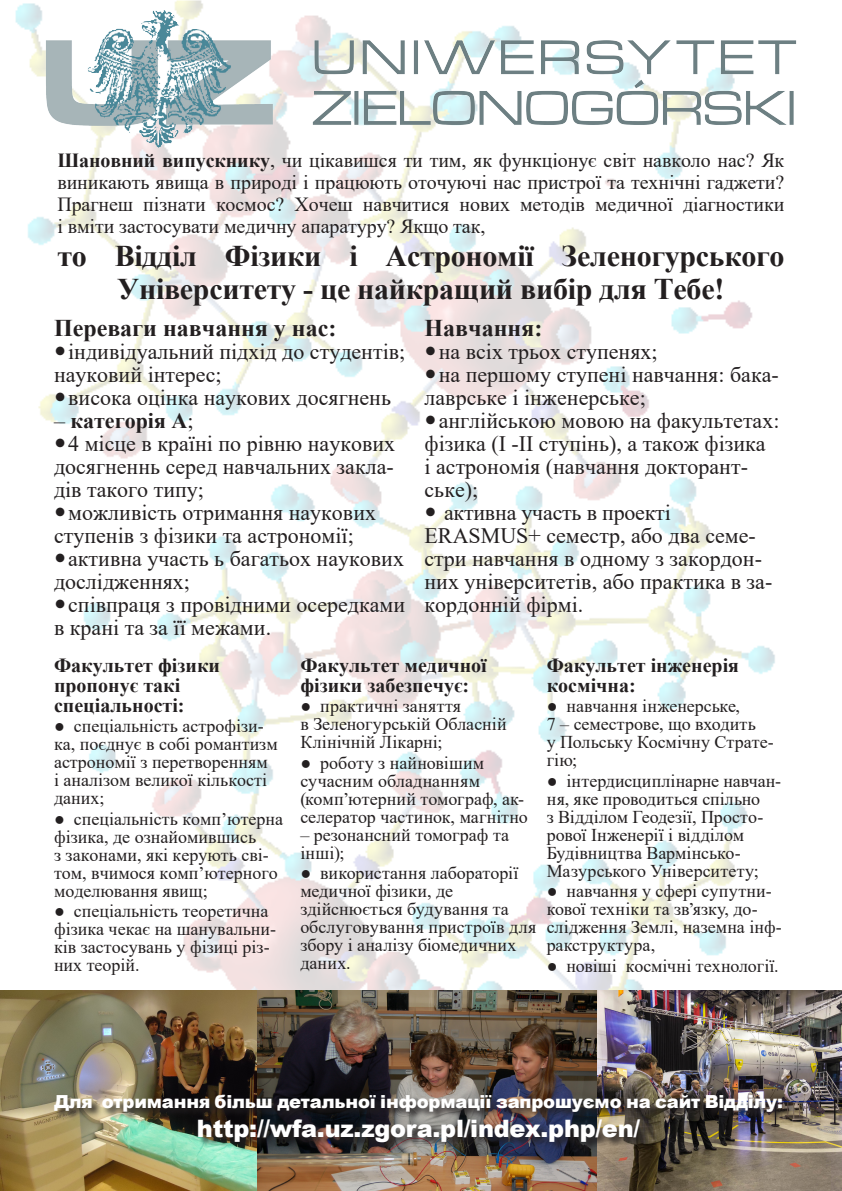
<style>
.page{position:relative;width:842px;height:1191px;background:#fff}
.page>*{position:absolute;margin:0;border:0;box-sizing:border-box;transform-origin:0 0}
.t1{font:700 30px/33px "Times New Roman";letter-spacing:-.01em;color:#231f20;text-align:center}
.Paragraph_Style_1{font:900 24px "Arial";letter-spacing:-.01em;color:#fff}
.Podtytuł{font:700 24px "Times New Roman";color:#231f20}
.Paragraph_Style_2{font:700 24px "Times New Roman";color:#231f20}
.Bullet{font:22px/23px "Times New Roman";color:#231f20}
.Bullet-2{font:700 22px "Times New Roman";color:#231f20}
.t2{font:20px/22px "Times New Roman";letter-spacing:-.005em;color:#231f20;text-align:justify}
.Podtytuł_2{font:700 20px/20px "Times New Roman";color:#231f20}
.Bullet_2{font:700 20px/20px "Times New Roman";color:#231f20}
.Bullet_2-2{font:18px/18px "Times New Roman";color:#231f20}
.Paragraph_Style_1-2{font:900 18px "Arial";letter-spacing:-.01em;color:#fff}
.s1{font-weight:700}
.s2{font-weight:400}
</style>
<div class="page">
<img style="left:28px;top:170px;width:747px;height:820px">
<img style="left:596px;top:990px;width:246px;height:201px">
<img style="left:0;top:990px;width:596px;height:201px">
<img style="left:15px;top:0;width:782px;height:170px">
<div style="left:54px;top:1094px;width:787px;height:97px;background:#231f20;opacity:.9"></div>
<svg style="left:56px;top:347px;width:8px;height:9px"></svg>
<svg style="left:56px;top:393px;width:8px;height:9px"></svg>
<svg style="left:56px;top:439px;width:8px;height:9px"></svg>
<svg style="left:56px;top:508px;width:8px;height:9px"></svg>
<svg style="left:56px;top:554px;width:8px;height:9px"></svg>
<svg style="left:56px;top:600px;width:8px;height:9px"></svg>
<svg style="left:426px;top:347px;width:9px;height:9px"></svg>
<svg style="left:426px;top:370px;width:9px;height:9px"></svg>
<svg style="left:426px;top:416px;width:9px;height:9px"></svg>
<svg style="left:426px;top:508px;width:9px;height:9px"></svg>
<p class="t2" style="left:57px;top:148px;width:729px"><span class="s1">Шановний випускнику</span>, чи цікавишся ти тим, як функціонує світ навколо нас? Як виникають явища в природі і працюють оточуючі нас пристрої та технічні гаджети?<br>Прагнеш пізнати космос? Хочеш навчитися нових методів медичної діагностики і вміти застосувати медичну апаратуру? Якщо так,</p>
<p class="t1" style="left:57px;top:238px;width:729px">то Відділ Фізики і Астрономії Зеленогурського<br>Університету - це найкращий вибір для Тебе!</p>
<p class="Podtytuł" style="left:54px;top:311px;width:284px">Переваги навчання у нас:</p>
<p class="Bullet" style="left:54px;top:340px;width:353px;text-indent:14px">індивідуальний підхід до студентів; науковий інтерес;</p>
<p class="Bullet" style="left:68px;top:386px;width:324px">висока оцінка наукових досягнень</p>
<p class="Bullet-2" style="left:54px;top:405px;width:141px"><span class="s2">–</span> категорія А<span class="s2">;</span></p>
<p class="Bullet" style="left:54px;top:432px;width:343px;text-align:justify;text-indent:14px">4 місце в країні по рівню наукових досягненнь серед навчальних закла&shy;дів такого типу;</p>
<p class="Bullet" style="left:54px;top:501px;width:324px;text-indent:14px">можливість отримання наукових ступенів з фізики та астрономії;</p>
<p class="Bullet" style="left:54px;top:547px;width:352px;text-indent:14px">активна участь ь багатьох наукових дослідженнях;</p>
<p class="Bullet" style="left:54px;top:593px;width:353px;text-indent:14px">співпраця з провідними осередками в крані та за її межами.</p>
<p class="Paragraph_Style_2" style="left:424px;top:311px;width:119px">Hавчання:</p>
<p class="Bullet" style="left:439px;top:340px;width:220px">на всіх трьох ступенях;</p>
<p class="Bullet" style="left:424px;top:363px;width:356px;text-indent:14px">на першому ступені навчання: бака&shy;лаврське і інженерське;</p>
<p class="Bullet" style="left:424px;top:409px;width:356px;text-indent:14px">англійською мовою на факультетах: фізика (I -II ступінь), а також фізика<br>і астрономія (навчання докторант&shy;ське);</p>
<p class="Bullet" style="left:424px;top:501px;width:349px;text-indent:19px">активна участь в проекті<br>ERASMUS+ семестр, або два семе&shy;стри навчання в одному з закордон&shy;них університетів, або практика в за&shy;кордонній фірмі.</p>
<p class="Podtytuł_2" style="left:54px;top:654px;width:168px">Факультет фізики пропонує такі спеціальності:</p>
<p class="Bullet_2-2" style="left:54px;top:716px;width:225px">● спеціальність астрофізи&shy;ка, поєднує в собі романтизм астрономії з перетворенням<br>і аналізом великої кількості даних;</p>
<p class="Bullet_2-2" style="left:54px;top:809px;width:231px">● спеціальність комп’ютерна фізика, де ознайомившись<br>з законами, які керують сві&shy;том, вчимося комп’ютерного моделювання явищ;</p>
<p class="Bullet_2-2" style="left:54px;top:901px;width:224px">● спеціальність теоретична фізика чекає на шанувальни&shy;ків застосувань у фізиці різ&shy;них теорій.</p>
<p class="Podtytuł_2" style="left:300px;top:654px;width:188px">Факультет медичної фізики забезпечує:</p>
<p class="Bullet_2-2" style="left:300px;top:696px;width:208px">● практичні заняття<br>в Зеленогурській Обласній<br>Клінічній Лікарні;</p>
<p class="Bullet_2-2" style="left:300px;top:753px;width:229px">● роботу з найновішим сучасним обладнанням (комп’ютерний томограф, ак&shy;селератор частинок, магнітно</p>
<p class="Bullet_2-2" style="left:300px;top:825px;width:210px">– резонансний томограф та інші);</p>
<p class="Bullet_2-2" style="left:300px;top:863px;width:238px">● використання лабораторії медичної фізики, де здійснюється будування та обслуговування пристроїв для збору і аналізу біомедичних даних.</p>
<p class="Bullet_2" style="left:547px;top:654px;width:194px">Факультет інженерія космічна:</p>
<p class="Bullet_2-2" style="left:547px;top:696px;width:229px">● навчання інженерське,<br>7 – семестрове, що входить<br>у Польську Космічну Страте&shy;гію;</p>
<p class="Bullet_2-2" style="left:547px;top:771px;width:236px">● інтердисциплінарне навчан&shy;ня, яке проводиться спільно<br>з Відділом Геодезії, Просто&shy;рової Інженерії і відділом<br>Будівництва Вармінсько-<br>Мазурського Університету;</p>
<p class="Bullet_2-2" style="left:547px;top:881px;width:237px">● навчання у сфері супутни&shy;кової техніки та зв’язку, до&shy;слідження Землі, наземна інф&shy;ракструктура,</p>
<p class="Bullet_2-2" style="left:547px;top:956px;width:233px">● новiші космічні технології.</p>
<p class="Paragraph_Style_1-2" style="left:54px;top:1088px;width:731px">Для отримання більш детальної інформації запрошуємо на сайт Відділу:</p>
<p class="Paragraph_Style_1" style="left:197px;top:1111px;width:445px">http://wfa.uz.zgora.pl/index.php/en/</p>
</div>
